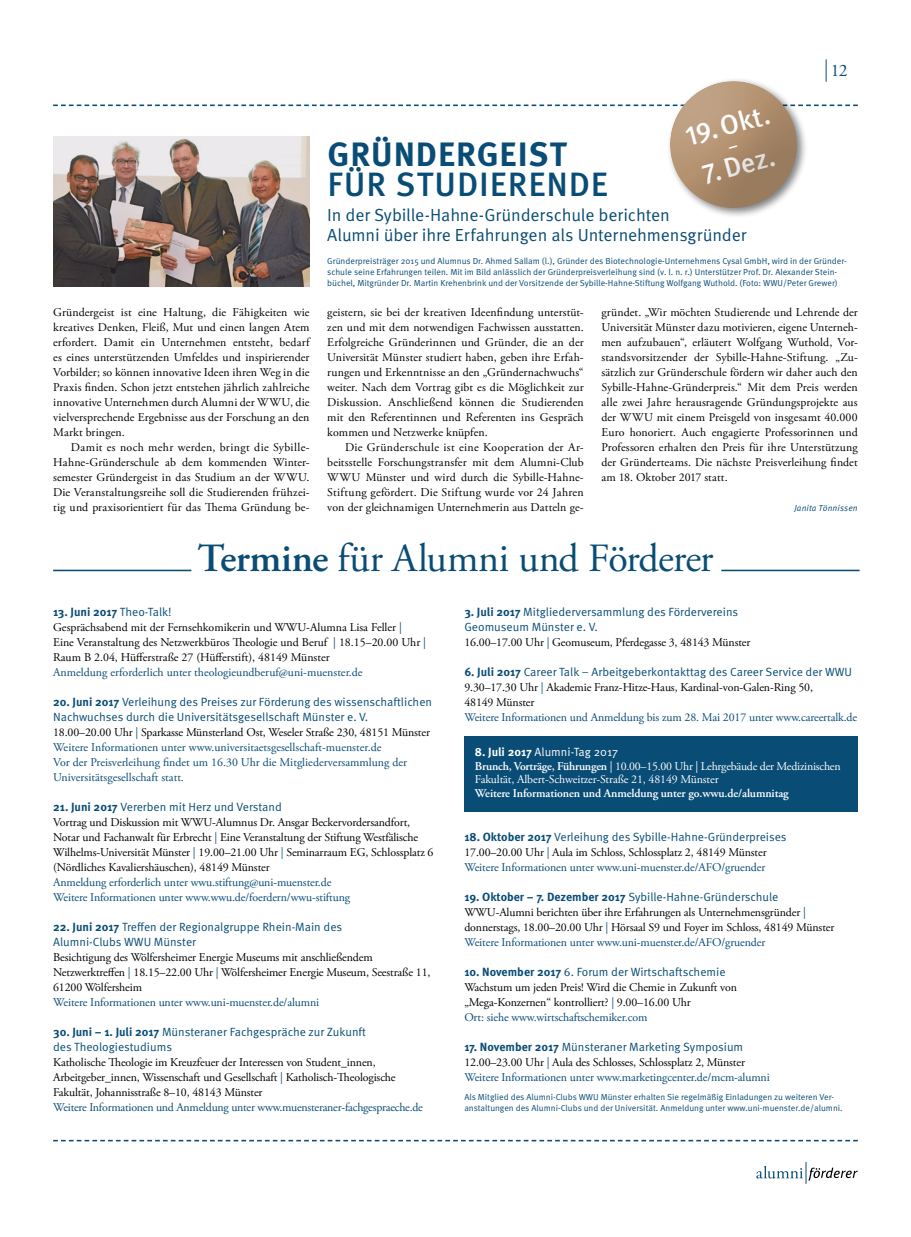
<style>
.page{position:relative;width:911px;height:1237px;background:#fff}
.page>*{position:absolute;margin:0;border:0;box-sizing:border-box;transform-origin:0 0}
.t1{font:40px "Adobe Garamond Pro";letter-spacing:-.02em;color:#094c75}
.t2{font:500 33.75px "Meta OT";letter-spacing:.025em;color:#094c75}
.t3{font:700 33.75px "Meta OT";letter-spacing:.025em;color:#094c75}
.t4{font:500 27.5px "Meta OT";color:#fff}
.t5{font:17.5px/20px "Meta OT";letter-spacing:-.01em;color:#094c75}
.t6{font:17.5px "Adobe Garamond Pro";color:#094c75}
.t7{font:11.88px/15px "Adobe Garamond Pro";letter-spacing:-.01em;color:#000}
.t8{font:11.88px/15px "Adobe Garamond Pro";letter-spacing:-.01em;color:#094c75}
.t9{font:11.88px/15px "Meta OT";color:#094c75}
.t10{font:11.88px/13.8px "Adobe Garamond Pro";letter-spacing:-.015em;color:#fff}
.t11{font:600 11.88px "Adobe Garamond Pro";letter-spacing:-.01em;color:#fff}
.t12{font:11.88px "Meta OT";color:#fff}
.t13{font:700 11.88px "Meta OT";color:#094c75}
.t14{font:8.75px/11.2px "Meta OT";color:#094c75}
.t15{font:italic 8.75px "Meta OT";letter-spacing:.01em;color:#094c75}
.s1{font-weight:600}
.s2{font-weight:400}
.s3{color:#094c75}
.s4{font-weight:700}
.s5{color:#000}
</style>
<div class="page">
<svg style="left:53px;top:1140px;width:804px;height:1px"></svg>
<hr style="left:721px;top:570px;width:138px;height:1px;background:#094c75">
<hr style="left:53px;top:570px;width:138px;height:1px;background:#094c75">
<div style="left:464px;top:736px;width:393px;height:75px;background:#094c75"></div>
<svg style="left:756px;top:1162px;width:101px;height:21px"></svg>
<img style="left:53px;top:226px;width:256px;height:60px">
<svg style="left:53px;top:59px;width:804px;height:167px"></svg>
<h3 class="t6" style="left:830px;top:59px;width:19px">12</h3>
<p class="t7" style="left:53px;top:305px;width:258px;text-align:justify">Gründergeist ist eine Haltung, die Fähigkeiten wie kreatives Denken, Fleiß, Mut und einen langen Atem erfordert. Damit ein Unternehmen entsteht, bedarf es eines unterstützenden Umfeldes und inspirierender Vorbilder; so können innovative Ideen ihren Weg in die Praxis finden. Schon jetzt entstehen jährlich zahlreiche innovative Unternehmen durch Alumni der WWU, die vielversprechende Ergebnisse aus der Forschung an den Markt bringen.</p>
<p class="t7" style="left:53px;top:440px;width:258px;text-align:justify;text-indent:18px">Damit es noch mehr werden, bringt die Sybille-Hahne-Gründerschule ab dem kommenden Winter&shy;semester Gründergeist in das Studium an der WWU.<br>Die Veranstaltungsreihe soll die Studierenden frühzei&shy;tig und praxisorientiert für das Thema Gründung be-</p>
<h3 class="t4" style="left:681px;top:120px;width:88px;rotate:-15deg">19.Okt.</h3>
<h3 class="t4" style="left:698px;top:158px;width:76px;rotate:-15deg">7.Dez.</h3>
<h2 class="t3" style="left:327px;top:133px;width:241px">GRÜNDERGEIST</h2>
<h2 class="t2" style="left:327px;top:163px;width:282px">FÜR STUDIERENDE</h2>
<h3 class="t5" style="left:327px;top:205px;width:420px">In der Sybille-Hahne-Gründerschule berichten<br>Alumni über ihre Erfahrungen als Unternehmensgründer</h3>
<p class="t14" style="left:327px;top:255px;width:521px">Gründerpreisträger 2015 und Alumnus Dr. Ahmed Sallam (l.), Gründer des Biotechnologie-Unternehmens Cysal GmbH, wird in der Gründer&shy;schule seine Erfahrungen teilen. Mit im Bild anlässlich der Gründerpreisverleihung sind (v. l. n. r.) Unterstützer Prof. Dr. Alexander Stein&shy;büchel, Mitgründer Dr. Martin Krehenbrink und der Vorsitzende der Sybille-Hahne-Stiftung Wolfgang Wuthold. (Foto: WWU/Peter Grewer)</p>
<p class="t7" style="left:327px;top:305px;width:258px;text-align:justify">geistern, sie bei der kreativen Ideenfindung unterstüt&shy;zen und mit dem notwendigen Fachwissen ausstatten.<br>Erfolgreiche Gründerinnen und Gründer, die an der Universität Münster studiert haben, geben ihre Erfah&shy;rungen und Erkenntnisse an den „Gründernachwuchs“ weiter. Nach dem Vortrag gibt es die Möglichkeit zur Diskussion. Anschließend können die Studierenden mit den Referentinnen und Referenten ins Gespräch kommen und Netzwerke knüpfen.</p>
<p class="t7" style="left:327px;top:440px;width:258px;text-align:justify;text-indent:18px">Die Gründerschule ist eine Kooperation der Ar&shy;beitsstelle Forschungstransfer mit dem Alumni-Club WWU Münster und wird durch die Sybille-Hahne-Stiftung gefördert. Die Stiftung wurde vor 24 Jahren von der gleichnamigen Unternehmerin aus Datteln ge-</p>
<p class="t7" style="left:601px;top:305px;width:258px;text-align:justify">gründet. „Wir möchten Studierende und Lehrende der Universität Münster dazu motivieren, eigene Unterneh&shy;men aufzubauen“, erläutert Wolfgang Wuthold, Vor&shy;standsvorsitzender der Sybille-Hahne-Stiftung. „Zu&shy;sätzlich zur Gründerschule fördern wir daher auch den Sybille-Hahne-Gründerpreis.“ Mit dem Preis werden alle zwei Jahre herausragende Gründungsprojekte aus der WWU mit einem Preisgeld von insgesamt 40.000<br>Euro honoriert. Auch engagierte Professorinnen und Professoren erhalten den Preis für ihre Unterstützung der Gründerteams. Die nächste Preisverleihung findet am 18. Oktober 2017 statt.</p>
<p class="t15" style="left:794px;top:503px;width:65px">Janita Tönnissen</p>
<h1 class="t1" style="left:197px;top:534px;width:517px"><span class="s1">Termine</span> für Alumni und Förderer</h1>
<p class="t13" style="left:53px;top:604px;width:120px">13. Juni 2017 <span class="s2">Theo-Talk!</span></p>
<p class="t7" style="left:53px;top:620px;width:374px">Gesprächsabend mit der Fernsehkomikerin und WWU-Alumna Lisa Feller <span class="s3">|<br></span>Eine Veranstaltung des Netzwerkbüros Theologie und Beruf <span class="s3">|</span> 18.15–20.00 Uhr <span class="s3">|<br></span>Raum B 2.04, Hüfferstraße 27 (Hüfferstift), 48149 Münster</p>
<p class="t8" style="left:53px;top:665px;width:311px">Anmeldung erforderlich unter theologieundberuf@uni-muenster.de</p>
<p class="t9" style="left:53px;top:695px;width:380px"><span class="s4">20. Juni 2017</span> Verleihung des Preises zur Förderung des wissenschaftlichen<br>Nachwuchses durch die Universitätsgesellschaft Münster e. V.</p>
<p class="t8" style="left:53px;top:725px;width:378px"><span class="s5">18.00–20.00 Uhr</span> | <span class="s5">Sparkasse Münsterland Ost, Weseler Straße 230, 48151 Münster </span>Weitere Informationen unter www.universitaetsgesellschaft-muenster.de<br>Vor der Preisverleihung findet um 16.30 Uhr die Mitgliederversammlung der Universitätsgesellschaft statt.</p>
<p class="t9" style="left:53px;top:800px;width:230px"><span class="s4">21. Juni 2017</span> Vererben mit Herz und Verstand</p>
<p class="t7" style="left:53px;top:815px;width:382px">Vortrag und Diskussion mit WWU-Alumnus Dr. Ansgar Beckervordersandfort, Notar und Fachanwalt für Erbrecht <span class="s3">|</span> Eine Veranstaltung der Stiftung Westfälische Wilhelms-Universität Münster <span class="s3">|</span> 19.00–21.00 Uhr <span class="s3">|</span> Seminarraum EG, Schlossplatz 6 (Nördliches Kavaliershäuschen), 48149 Münster</p>
<p class="t8" style="left:53px;top:875px;width:298px">Anmeldung erforderlich unter wwu.stiftung@uni-muenster.de<br>Weitere Informationen unter www.wwu.de/foerdern/wwu-stiftung</p>
<p class="t9" style="left:53px;top:920px;width:290px"><span class="s4">22. Juni 2017</span> Treffen der Regionalgruppe Rhein-Main des<br>Alumni-Clubs WWU Münster</p>
<p class="t7" style="left:53px;top:950px;width:379px">Besichtigung des Wölfersheimer Energie Museums mit anschließendem<br>Netzwerktreffen <span class="s3">|</span> 18.15–22.00 Uhr <span class="s3">|</span> Wölfersheimer Energie Museum, Seestraße 11,<br>61200 Wölfersheim</p>
<p class="t8" style="left:53px;top:995px;width:267px">Weitere Informationen unter www.uni-muenster.de/alumni</p>
<p class="t9" style="left:53px;top:1025px;width:314px"><span class="s4">30. Juni – 1. Juli 2017</span> Münsteraner Fachgespräche zur Zukunft des Theologiestudiums</p>
<p class="t7" style="left:53px;top:1055px;width:344px">Katholische Theologie im Kreuzfeuer der Interessen von Student_innen,<br>Arbeitgeber_innen, Wissenschaft und Gesellschaft <span class="s3">|</span> Katholisch-Theologische<br>Fakultät, Johannisstraße 8–10, 48143 Münster</p>
<p class="t8" style="left:53px;top:1100px;width:371px">Weitere Informationen und Anmeldung unter www.muensteraner-fachgespraeche.de</p>
<p class="t9" style="left:464px;top:605px;width:275px"><span class="s4">3. Juli 2017</span> Mitgliederversammlung des Fördervereins<br>Geomuseum Münster e. V.</p>
<p class="t7" style="left:464px;top:635px;width:287px">16.00–17.00 Uhr <span class="s3">|</span> Geomuseum, Pferdegasse 3, 48143 Münster</p>
<p class="t9" style="left:464px;top:665px;width:389px"><span class="s4">6. Juli 2017</span> Career Talk – Arbeitgeberkontakttag des Career Service der WWU</p>
<p class="t7" style="left:464px;top:680px;width:350px">9.30–17.30 Uhr <span class="s3">|</span> Akademie Franz-Hitze-Haus, Kardinal-von-Galen-Ring 50,<br>48149 Münster</p>
<p class="t8" style="left:464px;top:710px;width:394px">Weitere Informationen und Anmeldung bis zum 28. Mai 2017 unter www.careertalk.de</p>
<p class="t12" style="left:475px;top:744px;width:144px"><span class="s4">8. Juli 2017</span> Alumni-Tag 2017</p>
<p class="t10" style="left:475px;top:759px;width:367px"><span class="s1">Brunch, Vorträge, Führungen</span> | 10.00–15.00 Uhr | Lehrgebäude der Medizinischen<br>Fakultät, Albert-Schweitzer-Straße 21, 48149 Münster</p>
<p class="t11" style="left:475px;top:786px;width:315px">Weitere Informationen und Anmeldung unter go.wwu.de/alumnitag</p>
<p class="t9" style="left:464px;top:830px;width:324px"><span class="s4">18. Oktober 2017</span> Verleihung des Sybille-Hahne-Gründerpreises</p>
<p class="t8" style="left:464px;top:845px;width:304px"><span class="s5">17.00–20.00 Uhr</span> | <span class="s5">Aula im Schloss, Schlossplatz 2, 48149 Münster<br></span>Weitere Informationen unter www.uni-muenster.de/AFO/gruender</p>
<p class="t9" style="left:464px;top:890px;width:315px"><span class="s4">19. Oktober – 7. Dezember 2017</span> Sybille-Hahne-Gründerschule</p>
<p class="t7" style="left:464px;top:905px;width:371px">WWU-Alumni berichten über ihre Erfahrungen als Unternehmensgründer <span class="s3">| </span>donnerstags, 18.00–20.00 Uhr <span class="s3">|</span> Hörsaal S9 und Foyer im Schloss, 48149 Münster<br><span class="s3">Weitere Informationen unter www.uni-muenster.de/AFO/gruender</span></p>
<p class="t9" style="left:464px;top:965px;width:263px"><span class="s4">10. November 2017</span> 6. Forum der Wirtschaftschemie</p>
<p class="t7" style="left:464px;top:980px;width:274px">Wachstum um jeden Preis! Wird die Chemie in Zukunft von „Mega-Konzernen“ kontrolliert? <span class="s3">|</span> 9.00–16.00 Uhr<br><span class="s3">Ort: siehe www.wirtschaftschemiker.com</span></p>
<p class="t9" style="left:464px;top:1040px;width:280px"><span class="s4">17. November 2017</span> Münsteraner Marketing Symposium</p>
<p class="t8" style="left:464px;top:1055px;width:307px"><span class="s5">12.00–23.00 Uhr</span> | <span class="s5">Aula des Schlosses, Schlossplatz 2, Münster<br></span>Weitere Informationen unter www.marketingcenter.de/mcm-alumni</p>
<p class="t14" style="left:464px;top:1091px;width:380px">Als Mitglied des Alumni-Clubs WWU Münster erhalten Sie regelmäßig Einladungen zu weiteren Ver&shy;anstaltungen des Alumni-Clubs und der Universität. Anmeldung unter www.uni-muenster.de/alumni.</p>
</div>
